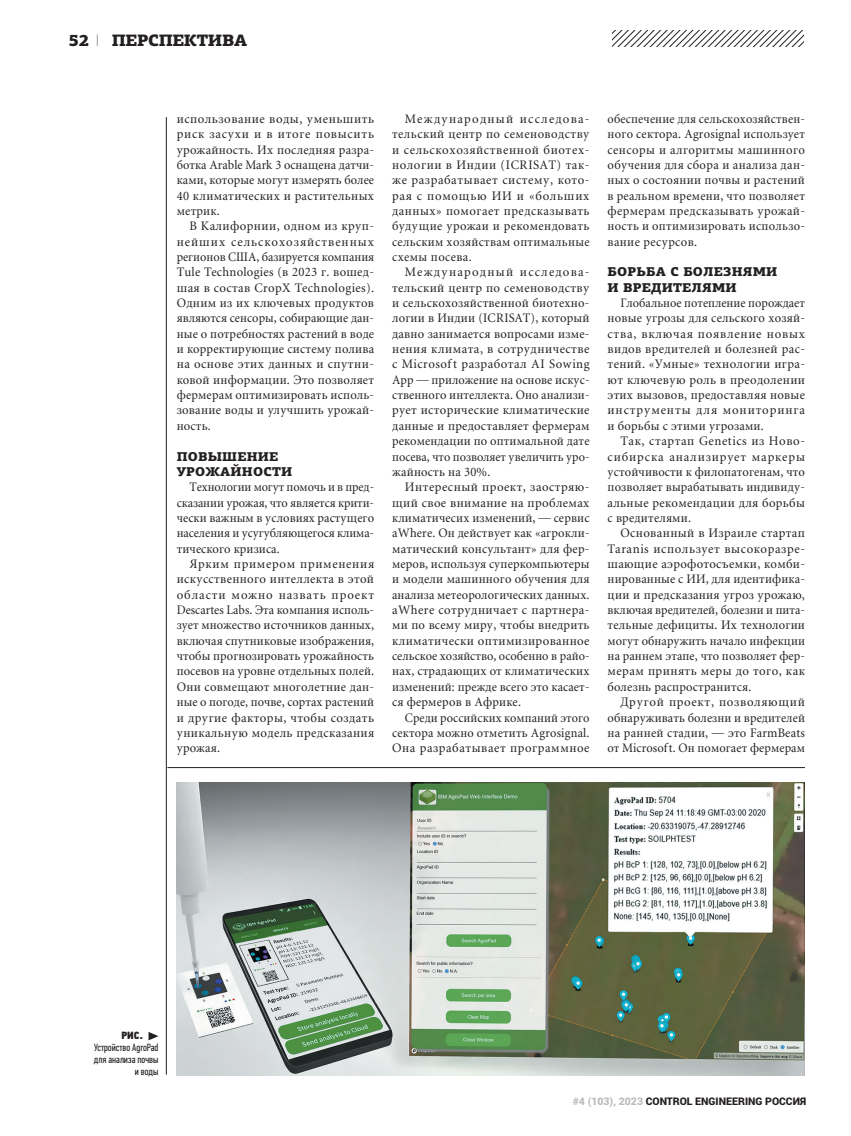
<style>
.page{position:relative;width:851px;height:1136px;background:#fff}
.page>*{position:absolute;margin:0;border:0;box-sizing:border-box;transform-origin:0 0}
.t1{font:900 16.5px "PF Agora Slab Pro";letter-spacing:-.02em;color:#231f20}
.t2{font:12.75px/15.3px "Miniature";letter-spacing:.02em;color:#231f20;text-align:justify}
.t3{font:12.75px/15.3px "Miniature";letter-spacing:.02em;color:#231f20;text-align:justify;scale:.94 1}
.t4{font:900 12.75px/15.3px "PF Agora Slab Pro";letter-spacing:.015em;color:#231f20}
.t5{font:10.5px/12px "PF Din Text Comp Pro";color:#231f20;text-align:right}
.t6{font:900 10.5px "Roboto";color:#231f20}
.t7{font:10.5px "PF Din Text Cond Pro X Black";color:#231f20}
.s1{font-family:"PF Din Text Pro";font-weight:100}
.s2{color:#bcbdc0}
</style>
<div class="page">
<svg style="left:612px;top:31px;width:191px;height:15px"></svg>
<img style="left:177px;top:782px;width:627px;height:292px">
<svg style="left:148px;top:1032px;width:10px;height:8px"></svg>
<hr style="left:166px;top:117px;width:1px;height:957px;background:#231f20">
<hr style="left:167px;top:767px;width:637px;height:1px;background:#231f20">
<p class="t1" style="left:69px;top:31px;width:32px">52 <span class="s1">I</span></p>
<p class="t1" style="left:112px;top:31px;width:137px">ПЕРСПЕКТИВА</p>
<p class="t2" style="left:177px;top:112px;width:199px">использование воды, уменьшить риск засухи и в итоге повысить урожайность. Их последняя разра&shy;ботка Arable Mark 3 оснащена датчи&shy;ками, которые могут измерять более 40 климатических и растительных метрик.</p>
<p class="t2" style="left:177px;top:219px;width:199px;text-indent:13px">В Калифорнии, одном из круп&shy;нейших сельскохозяйственных регионов США, базируется компания Tule Technologies (в 2023 г. вошед&shy;шая в состав CropX Technologies).<br>Одним из их ключевых продуктов являются сенсоры, собирающие дан&shy;ные о потребностях растений в воде и корректирующие систему полива на основе этих данных и спутни&shy;ковой информации. Это позволяет фермерам оптимизировать исполь&shy;зование воды и улучшить урожай&shy;ность.</p>
<p class="t4" style="left:177px;top:448px;width:117px">ПОВЫШЕНИЕ<br>УРОЖАЙНОСТИ</p>
<p class="t3" style="left:177px;top:480px;width:211px;text-indent:13px">Технологии могут помочь и в пред&shy;сказании урожая, что является крити&shy;чески важным в условиях растущего населения и усугубляющегося клима&shy;тического кризиса.</p>
<p class="t2" style="left:177px;top:557px;width:199px;text-indent:13px">Ярким примером применения искусственного интеллекта в этой области можно назвать проект Descartes Labs. Эта компания исполь&shy;зует множество источников данных, включая спутниковые изображения, чтобы прогнозировать урожайность посевов на уровне отдельных полей.<br>Они совмещают многолетние дан&shy;ные о погоде, почве, сортах растений и другие факторы, чтобы создать уникальную модель предсказания урожая.</p>
<p class="t2" style="left:392px;top:112px;width:199px;text-indent:13px">Международный исследова&shy;тельский центр по семеноводству и сельскохозяйственной биотех&shy;нологии в Индии (ICRISAT) так&shy;же разрабатывает систему, кото&shy;рая с помощью ИИ и «больших данных» помогает предсказывать будущие урожаи и рекомендовать сельским хозяйствам оптимальные схемы посева.</p>
<p class="t2" style="left:392px;top:265px;width:199px;text-indent:13px">Международный исследова&shy;тельский центр по семеноводству и сельскохозяйственной биотехно&shy;логии в Индии (ICRISAT), который давно занимается вопросами изме&shy;нения климата, в сотрудничестве с Microsoft разработал AI Sowing App — приложение на основе искус&shy;ственного интеллекта. Оно анализи&shy;рует исторические климатические данные и предоставляет фермерам рекомендации по оптимальной дате посева, что позволяет увеличить уро&shy;жайность на 30%.</p>
<p class="t2" style="left:392px;top:480px;width:199px;text-indent:13px">Интересный проект, заостряю&shy;щий свое внимание на проблемах климатичесих изменений, — cервис aWhere. Он действует как «агрокли&shy;матический консультант» для фер&shy;меров, используя суперкомпьютеры и модели машинного обучения для анализа метеорологических данных. aWhere сотрудничает с партнера&shy;ми по всему миру, чтобы внедрить климатически оптимизированное сельское хозяйство, особенно в райо&shy;нах, страдающих от климатических изменений: прежде всего это касает&shy;ся фермеров в Африке.</p>
<p class="t3" style="left:392px;top:710px;width:211px;text-indent:13px">Среди российских компаний этого сектора можно отметить Agrosignal.<br>Она разрабатывает программное</p>
<p class="t3" style="left:607px;top:112px;width:211px">обеспечение для сельскохозяйствен&shy;ного сектора. Agrosignal использует сенсоры и алгоритмы машинного обучения для сбора и анализа дан&shy;ных о состоянии почвы и растений в реальном времени, что позволяет фермерам предсказывать урожай&shy;ность и оптимизировать использо&shy;вание ресурсов.</p>
<p class="t4" style="left:607px;top:264px;width:171px">БОРЬБА С БОЛЕЗНЯМИ<br>И ВРЕДИТЕЛЯМИ</p>
<p class="t3" style="left:607px;top:296px;width:211px;text-indent:13px">Глобальное потепление порождает новые угрозы для сельского хозяй&shy;ства, включая появление новых видов вредителей и болезней рас&shy;тений. «Умные» технологии игра&shy;ют ключевую роль в преодолении этих вызовов, предоставляя новые инструменты для мониторинга и борьбы с этими угрозами.</p>
<p class="t2" style="left:607px;top:434px;width:199px;text-indent:13px">Так, стартап Genetics из Ново&shy;сибирска анализирует маркеры устойчивости к филопатогенам, что позволяет вырабатывать индивиду&shy;альные рекомендации для борьбы с вредителями.</p>
<p class="t2" style="left:607px;top:526px;width:199px;text-indent:13px">Основанный в Израиле стартап Taranis использует высокоразре&shy;шающие аэрофотосъемки, комби&shy;нированные с ИИ, для идентифика&shy;ции и предсказания угроз урожаю, включая вредителей, болезни и пита&shy;тельные дефициты. Их технологии могут обнаружить начало инфекции на раннем этапе, что позволяет фер&shy;мерам принять меры до того, как болезнь распространится.</p>
<p class="t2" style="left:607px;top:695px;width:199px;text-indent:13px">Другой проект, позволяющий обнаруживать болезни и вредителей на ранней стадии, — это FarmBeats от Microsoft. Он помогает фермерам</p>
<p class="t7" style="left:121px;top:1028px;width:23px">РИС.</p>
<p class="t5" style="left:94px;top:1041px;width:66px">Устройство AgroPad для анализа почвы и воды</p>
<p class="t6" style="left:572px;top:1093px;width:235px"><span class="s2">#4 (103), 2023</span> CONTROL ENGINEERING РОССИЯ</p>
</div>
